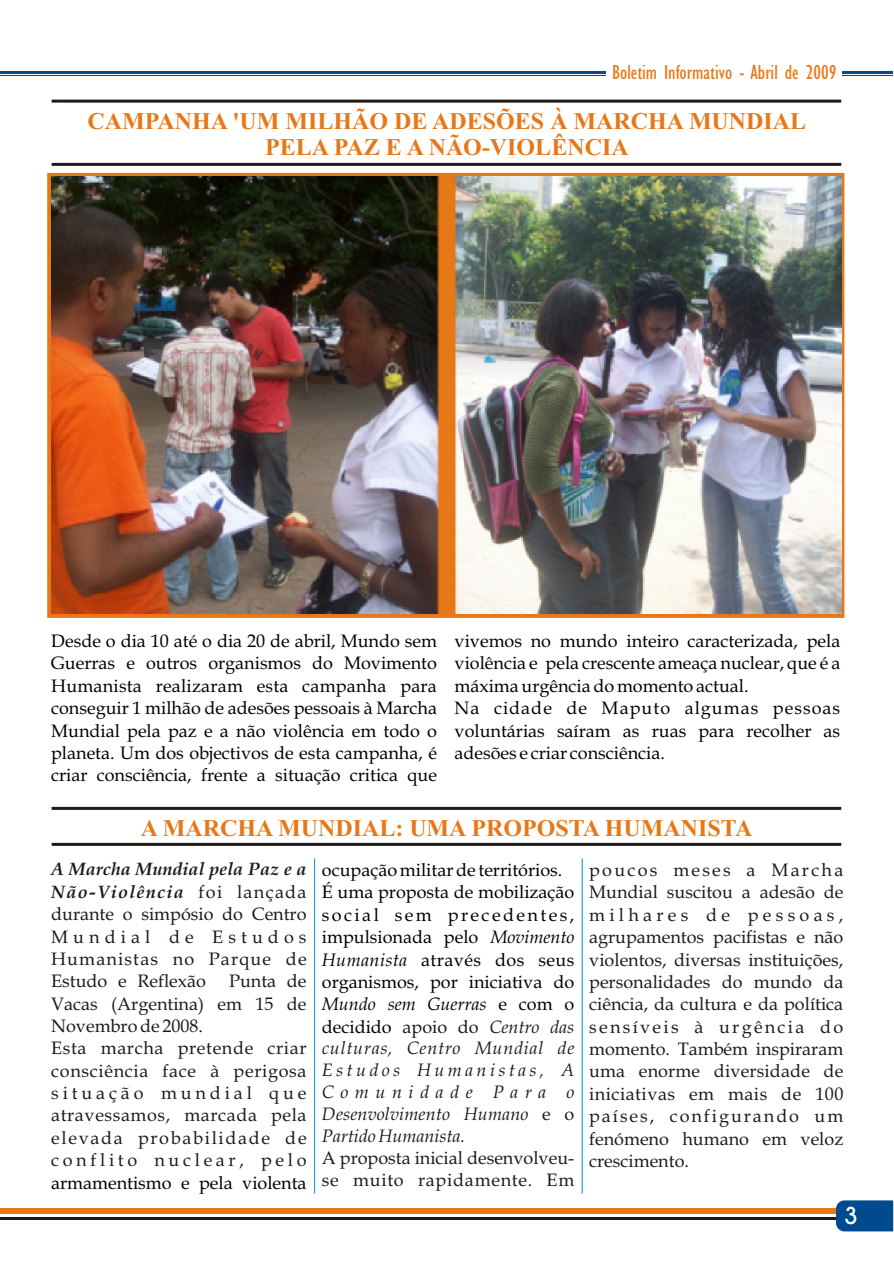
<style>
.page{position:relative;width:894px;height:1263px;background:#fff}
.page>*{position:absolute;margin:0;border:0;box-sizing:border-box;transform-origin:0 0}
.t1{font:700 24px/26.5px "Times New Roman";color:#e87817;text-align:center}
.t2{font:24px "Avant Garde Md BT";color:#fff}
.t3{font:21px "Gill Sans MT Condensed";color:#e87817}
.t4{font:18px/22.2px "Book Antiqua";color:#000}
.t5{font:18px/22.4px "Book Antiqua";letter-spacing:.035em;color:#1f1a17;text-align:justify}
.t6{font:18px/22.4px "Book Antiqua";color:#1f1a17}
.s1{font-style:italic}
.s2{color:#1f1a17}
.s3{font-style:italic;color:#1f1a17}
.s4{font-weight:700;font-style:italic}
</style>
<div class="page">
<svg style="left:47px;top:173px;width:797px;height:445px;background:#d67522"></svg>
<hr style="left:52px;top:100px;width:789px;height:3px;background:#1f1a17">
<hr style="left:52px;top:163px;width:789px;height:3px;background:#1f1a17">
<hr style="left:0;top:72px;width:893px;height:2px;background:#004a8f">
<hr style="left:0;top:75px;width:893px;height:1px;background:#004a8f">
<div style="left:606px;top:60px;width:236px;height:24px;background:#fff"></div>
<img style="left:52px;top:177px;width:789px;height:437px">
<div style="left:0;top:1209px;width:893px;height:5px;background:#e87817"></div>
<hr style="left:0;top:1218px;width:893px;height:2px;background:#1f1a17">
<div style="left:836px;top:1200px;width:57px;height:31px;background:#004a8f"></div>
<hr style="left:52px;top:807px;width:789px;height:3px;background:#1f1a17">
<hr style="left:52px;top:843px;width:789px;height:3px;background:#1f1a17">
<hr style="left:314px;top:858px;width:1px;height:336px;background:#0094de">
<hr style="left:582px;top:858px;width:1px;height:336px;background:#0094de">
<p class="t3" style="left:612px;top:65px;width:226px">Boletim Informativo - Abril de 2009</p>
<h1 class="t1" style="left:87px;top:110px;width:720px">CAMPANHA 'UM MILHÃO DE ADESÕES À MARCHA MUNDIAL<br>PELA PAZ E A NÃO-VIOLÊNCIA</h1>
<p class="t4" style="left:51px;top:632px;width:387px;text-align:justify">Desde o dia 10 até o dia 20 de abril, Mundo sem Guerras e outros organismos do Movimento Humanista realizaram esta campanha para conseguir 1 milhão de adesões pessoais à Marcha Mundial pela paz e a não violência em todo o planeta. Um dos objectivos de esta campanha, é criar consciência, frente a situação critica que</p>
<p class="t4" style="left:455px;top:632px;width:387px">vivemos no mundo inteiro caracterizada, pela violência e pela crescente ameaça nuclear, que é a máxima urgência do momento actual.<br>Na cidade de Maputo algumas pessoas voluntárias saíram as ruas para recolher as adesões e criar consciência.</p>
<h1 class="t1" style="left:141px;top:817px;width:613px">A MARCHA MUNDIAL: UMA PROPOSTA HUMANISTA</h1>
<p class="t4" style="left:322px;top:861px;width:254px">ocupação militar de territórios.<br>É uma proposta de mobilização social sem precedentes, impulsionada pelo <span class="s1">Movimento<br>Humanista</span> através dos seus organismos, por iniciativa do<br><span class="s1">Mundo sem Guerras</span> e com o decidido <span class="s2">apoio do</span> <span class="s3">Centro das culturas, Centro Mundial de<br>Estudos Humanistas, A<br>Comunidade Para o<br>Desenvolvimento Humano</span> <span class="s2">e o<br></span><span class="s3">Partido Humanista.</span></p>
<p class="t6" style="left:322px;top:1149px;width:254px">A proposta inicial desenvolveu&shy;se muito rapidamente. Em</p>
<p class="t5" style="left:51px;top:860px;width:257px"><span class="s4">A Marcha Mundial pela Paz e a Não-Violência</span> foi lançada durante o simpósio do Centro Mundial de Estudos Humanistas no Parque de Estudo e Reflexão</p>
<p class="t5" style="left:589px;top:861px;width:256px">poucos meses a Marcha Mundial suscitou a adesão de milhares de pessoas, agrupamentos pacifistas e não violentos, diversas instituições, personalidades do mundo da ciência, da cultura e da política sensíveis à urgência do momento. Também inspiraram uma enorme diversidade de iniciativas em mais de 100 países, configurando um fenómeno humano em veloz crescimento.</p>
<p class="t5" style="left:51px;top:972px;width:257px;text-align:left;text-indent:178px">Punta de<br>Vacas (Argentina) em 15 de<br>Novembro de 2008.<br>Esta marcha pretende criar consciência face à perigosa situação mundial que atravessamos, marcada pela elevada probabilidade de conflito nuclear, pelo</p>
<p class="t4" style="left:51px;top:1173px;width:257px">armamentismo e pela violenta</p>
<h1 class="t2" style="left:844px;top:1206px;width:15px">3</h1>
</div>
